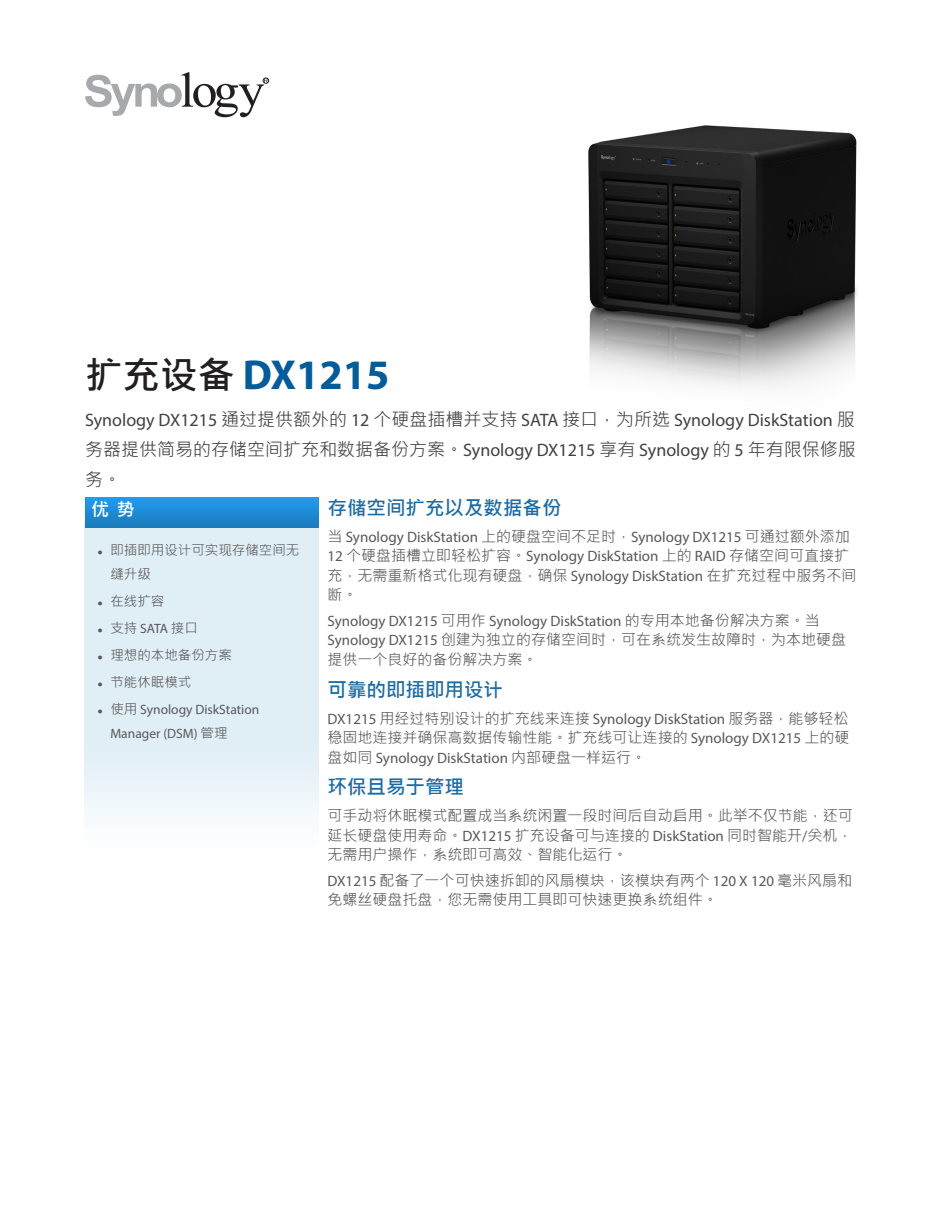
<style>
.page{position:relative;width:944px;height:1214px;background:#fff}
.page>*{position:absolute;margin:0;border:0;box-sizing:border-box;transform-origin:0 0}
.ChapterTitle{font:700 42px "Myriad Pro";color:#045c9b}
.BodyHeading{font:700 19.5px "Microsoft Jheng Hei";color:#1d6ca5}
.ChapterTitleDesc{font:18px/30px "Myriad Pro";color:#414142;text-align:justify}
.ChapterTitleHighligh{font:700 18px "Microsoft Jheng Hei";color:#fff}
.BodyContent{font:15px/19.5px "Microsoft Jheng Hei";color:#595859}
.BodyContent-2{font:15px/19.5px "Myriad Pro";color:#595859}
.t1{font:13.5px/24px "Microsoft Jheng Hei";color:#595859}
.t2{font:13.5px/24px "Myriad Pro";color:#595859}
.s1{font-family:"Microsoft Jheng Hei";font-size:37.5px;color:#231f20}
.s2{font-family:"Microsoft Jheng Hei"}
.s3{font-family:"Arial";font-weight:700;font-size:9px}
.s4{font-family:"Myriad Pro"}
</style>
<div class="page">
<img style="left:588px;top:125px;width:269px;height:262px">
<svg style="left:85px;top:72px;width:184px;height:45px"></svg>
<img style="left:85px;top:527px;width:234px;height:287px">
<img style="left:85px;top:497px;width:234px;height:30px">
<p class="ChapterTitle" style="left:85px;top:348px;width:306px"><span class="s1">扩充设备</span> DX1215</p>
<p class="ChapterTitleDesc" style="left:85px;top:405px;width:772px">Synology DX1215 <span class="s2">通过提供额外的</span> 12 <span class="s2">个硬盘插槽并支持</span> SATA <span class="s2">接口，为所选</span> Synology DiskStation <span class="s2">服务器提供简易的存储空间扩充和数据备份方案。</span>Synology DX1215 <span class="s2">享有</span> Synology <span class="s2">的</span> 5 <span class="s2">年有限保修服务。</span></p>
<p class="ChapterTitleHighligh" style="left:91px;top:498px;width:45px">优势</p>
<p class="t1" style="left:110px;top:538px;width:190px;text-indent:-13px"><span class="s3">●</span> 即插即用设计可实现存储空间无缝升级</p>
<p class="t1" style="left:98px;top:589px;width:68px"><span class="s3">●</span> 在线扩容</p>
<p class="t1" style="left:98px;top:616px;width:102px"><span class="s3">●</span> 支持 <span class="s4">SATA</span> 接口</p>
<p class="t1" style="left:98px;top:643px;width:136px"><span class="s3">●</span> 理想的本地备份方案</p>
<p class="t1" style="left:98px;top:670px;width:95px"><span class="s3">●</span> 节能休眠模式</p>
<p class="t2" style="left:110px;top:697px;width:150px;text-indent:-13px"><span class="s3">●</span> <span class="s2">使用</span> Synology DiskStation<br>Manager (DSM) <span class="s2">管理</span></p>
<p class="BodyHeading" style="left:327px;top:495px;width:235px">存储空间扩充以及数据备份</p>
<p class="BodyContent-2" style="left:327px;top:527px;width:530px"><span class="s2">当</span> Synology DiskStation <span class="s2">上的硬盘空间不足时，</span>Synology DX1215 <span class="s2">可通过额外添加</span>12 <span class="s2">个硬盘插槽立即轻松扩容。</span>Synology DiskStation <span class="s2">上的</span> RAID <span class="s2">存储空间可直接扩充，无需重新格式化现有硬盘，确保</span> Synology DiskStation <span class="s2">在扩充过程中服务不间断。</span></p>
<p class="BodyContent" style="left:327px;top:610px;width:520px"><span class="s4">Synology DX1215</span> 可用作 <span class="s4">Synology DiskStation</span> 的专用本地备份解决方案。当<br><span class="s4">Synology DX1215</span> 创建为独立的存储空间时，可在系统发生故障时，为本地硬盘提供一个良好的备份解决方案。</p>
<p class="BodyHeading" style="left:327px;top:677px;width:177px">可靠的即插即用设计</p>
<p class="BodyContent" style="left:327px;top:708px;width:523px;text-align:justify"><span class="s4">DX1215</span> 用经过特别设计的扩充线来连接 <span class="s4">Synology DiskStation</span> 服务器，能够轻松稳固地连接并确保高数据传输性能。扩充线可让连接的 <span class="s4">Synology DX1215</span> 上的硬盘如同 <span class="s4">Synology DiskStation</span> 内部硬盘一样运行。</p>
<p class="BodyHeading" style="left:327px;top:774px;width:138px">环保且易于管理</p>
<p class="BodyContent" style="left:327px;top:805px;width:526px;text-align:justify">可手动将休眠模式配置成当系统闲置一段时间后自动启用。此举不仅节能，还可延长硬盘使用寿命。<span class="s4">DX1215</span> 扩充设备可与连接的 <span class="s4">DiskStation</span> 同时智能开<span class="s4">/</span>关机，无需用户操作，系统即可高效、智能化运行。</p>
<p class="BodyContent" style="left:327px;top:870px;width:526px"><span class="s4">DX1215</span> 配备了一个可快速拆卸的风扇模块，该模块有两个 <span class="s4">120 X 120</span> 毫米风扇和免螺丝硬盘托盘，您无需使用工具即可快速更换系统组件。</p>
</div>
